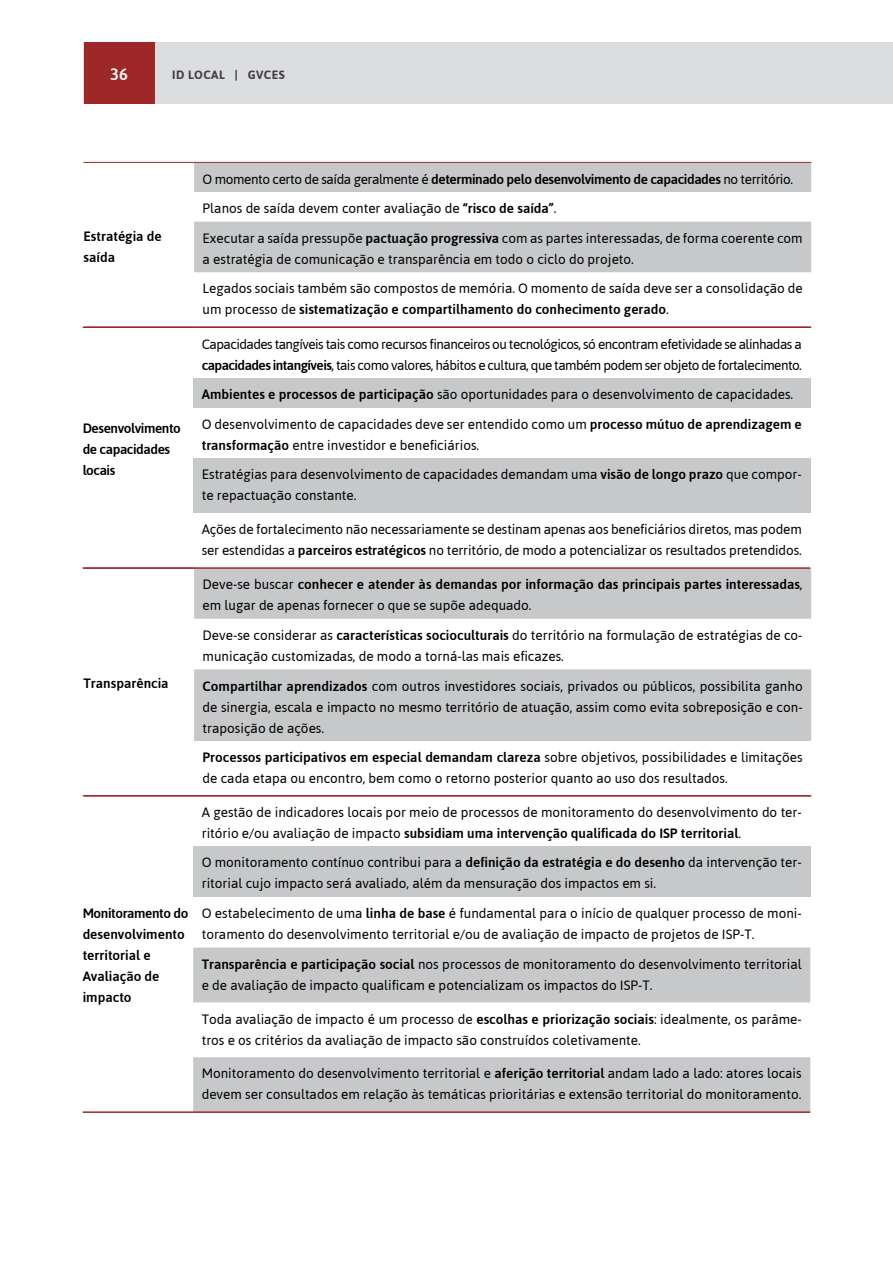
<style>
.page{position:relative;width:893px;height:1263px;background:#fff}
.page>*{position:absolute;margin:0;border:0;box-sizing:border-box;transform-origin:0 0}
.t1{font:500 16.5px "Asap";color:#fff}
.t2{font:13.5px/21px "Asap";color:#000}
.t3{font:500 13.5px/21px "Asap";color:#000}
.t4{font:13.5px/21px "Asap";letter-spacing:-.04em;color:#000}
.t5{font:500 13.5px/21px "Asap";letter-spacing:-.03em;color:#000}
.t6{font:700 12px "Asap";letter-spacing:.035em;color:#414042}
.s1{font-weight:500}
.s2{font-weight:400}
</style>
<div class="page">
<div style="left:84px;top:43px;width:809px;height:61px;background:#dcddde"></div>
<div style="left:84px;top:43px;width:70px;height:61px;background:#9e2728"></div>
<svg style="left:194px;top:568px;width:617px;height:173px;fill:#c7c8ca"></svg>
<hr style="left:84px;top:795px;width:110px;height:2px;background:#9e2728">
<hr style="left:194px;top:795px;width:617px;height:2px;background:#9e2728">
<svg style="left:194px;top:163px;width:617px;height:109px;fill:#c7c8ca"></svg>
<hr style="left:84px;top:162px;width:110px;height:1px;background:#9e2728">
<hr style="left:194px;top:162px;width:617px;height:1px;background:#9e2728">
<hr style="left:84px;top:326px;width:110px;height:2px;background:#9e2728">
<hr style="left:194px;top:326px;width:617px;height:2px;background:#9e2728">
<div style="left:193px;top:846px;width:617px;height:51px;background:#c7c8ca"></div>
<svg style="left:193px;top:947px;width:617px;height:164px;fill:#c7c8ca"></svg>
<hr style="left:83px;top:795px;width:110px;height:1px;background:#9e2728">
<hr style="left:83px;top:1111px;width:110px;height:2px;background:#9e2728">
<hr style="left:193px;top:1111px;width:617px;height:2px;background:#9e2728">
<div style="left:193px;top:378px;width:617px;height:30px;background:#c7c8ca"></div>
<div style="left:193px;top:458px;width:617px;height:55px;background:#c7c8ca"></div>
<hr style="left:83px;top:327px;width:110px;height:1px;background:#9e2728">
<hr style="left:193px;top:567px;width:617px;height:2px;background:#9e2728">
<hr style="left:83px;top:567px;width:110px;height:2px;background:#9e2728">
<p class="t1" style="left:110px;top:63px;width:19px">36</p>
<p class="t6" style="left:172px;top:67px;width:114px">ID LOCAL | GVCES</p>
<p class="t3" style="left:84px;top:225px;width:80px">Estratégia de saída</p>
<p class="t5" style="left:83px;top:417px;width:100px">Desenvolvimento de capacidades locais</p>
<p class="t3" style="left:84px;top:672px;width:87px">Transparência</p>
<p class="t3" style="left:83px;top:902px;width:107px">Monitoramento do desenvolvimento territorial e<br>Avaliação de impacto</p>
<p class="t2" style="left:203px;top:164px;width:602px;line-height:29.5px">O momento certo de saída geralmente é <span class="s1">determinado pelo desenvolvimento de capacidades</span> no território.<br>Planos de saída devem conter avaliação de <span class="s1">“risco de saída”</span>.<br>Executar a saída pressupõe <span class="s1">pactuação progressiva</span> com as partes interessadas, de forma coerente com</p>
<p class="t2" style="left:203px;top:244px;width:602px;line-height:29.5px">a estratégia de comunicação e transparência em todo o ciclo do projeto.<br>Legados sociais também são compostos de memória. O momento de saída deve ser a consolidação de</p>
<p class="t3" style="left:203px;top:299px;width:468px"><span class="s2">um processo de</span> sistematização e compartilhamento do conhecimento gerado<span class="s2">.</span></p>
<p class="t4" style="left:202px;top:333px;width:602px">Capacidades tangíveis tais como recursos financeiros ou tecnológicos, só encontram efetividade se alinhadas a <span class="s1">capacidades intangíveis</span>, tais como valores, hábitos e cultura, que também podem ser objeto de fortalecimento.</p>
<p class="t2" style="left:202px;top:379px;width:602px;line-height:29.5px"><span class="s1">Ambientes e processos de participação</span> são oportunidades para o desenvolvimento de capacidades.<br>O desenvolvimento de capacidades deve ser entendido como um <span class="s1">processo mútuo de aprendizagem e</span></p>
<p class="t2" style="left:202px;top:430px;width:602px;line-height:29.5px"><span class="s1">transformação</span> entre investidor e beneficiários.<br>Estratégias para desenvolvimento de capacidades demandam uma <span class="s1">visão de longo prazo</span> que compor-</p>
<p class="t2" style="left:202px;top:485px;width:156px">te repactuação constante.</p>
<p class="t2" style="left:202px;top:519px;width:602px">Ações de fortalecimento não necessariamente se destinam apenas aos beneficiários diretos, mas podem ser estendidas a <span class="s1">parceiros estratégicos</span> no território, de modo a potencializar os resultados pretendidos.</p>
<p class="t3" style="left:203px;top:573px;width:601px"><span class="s2">Deve-se buscar</span> conhecer e atender às demandas por informação das principais partes interessadas<span class="s2">, em lugar de apenas fornecer o que se supõe adequado.</span></p>
<p class="t2" style="left:203px;top:624px;width:601px">Deve-se considerar as <span class="s1">características socioculturais</span> do território na formulação de estratégias de co&shy;municação customizadas, de modo a torná-las mais eficazes.</p>
<p class="t2" style="left:203px;top:675px;width:602px;text-align:justify"><span class="s1">Compartilhar aprendizados</span> com outros investidores sociais, privados ou públicos, possibilita ganho de sinergia, escala e impacto no mesmo território de atuação, assim como evita sobreposição e con&shy;traposição de ações.</p>
<p class="t2" style="left:203px;top:746px;width:602px"><span class="s1">Processos participativos em especial demandam clareza</span> sobre objetivos, possibilidades e limitações de cada etapa ou encontro, bem como o retorno posterior quanto ao uso dos resultados.</p>
<p class="t2" style="left:202px;top:801px;width:602px">A gestão de indicadores locais por meio de processos de monitoramento do desenvolvimento do ter&shy;ritório e/ou avaliação de impacto <span class="s1">subsidiam uma intervenção qualificada do ISP territorial</span>.</p>
<p class="t2" style="left:202px;top:852px;width:601px">O monitoramento contínuo contribui para a <span class="s1">definição da estratégia e do desenho</span> da intervenção ter&shy;ritorial cujo impacto será avaliado, além da mensuração dos impactos em si.</p>
<p class="t2" style="left:202px;top:902px;width:602px">O estabelecimento de uma <span class="s1">linha de base</span> é fundamental para o início de qualquer processo de moni&shy;toramento do desenvolvimento territorial e/ou de avaliação de impacto de projetos de ISP-T.</p>
<p class="t2" style="left:202px;top:953px;width:602px"><span class="s1">Transparência e participação social</span> nos processos de monitoramento do desenvolvimento territorial e de avaliação de impacto qualificam e potencializam os impactos do ISP-T.</p>
<p class="t2" style="left:202px;top:1008px;width:602px">Toda avaliação de impacto é um processo de <span class="s1">escolhas e priorização sociais</span>: idealmente, os parâme&shy;tros e os critérios da avaliação de impacto são construídos coletivamente.</p>
<p class="t2" style="left:202px;top:1063px;width:601px">Monitoramento do desenvolvimento territorial e <span class="s1">aferição territorial</span> andam lado a lado: atores locais devem ser consultados em relação às temáticas prioritárias e extensão territorial do monitoramento.</p>
</div>
